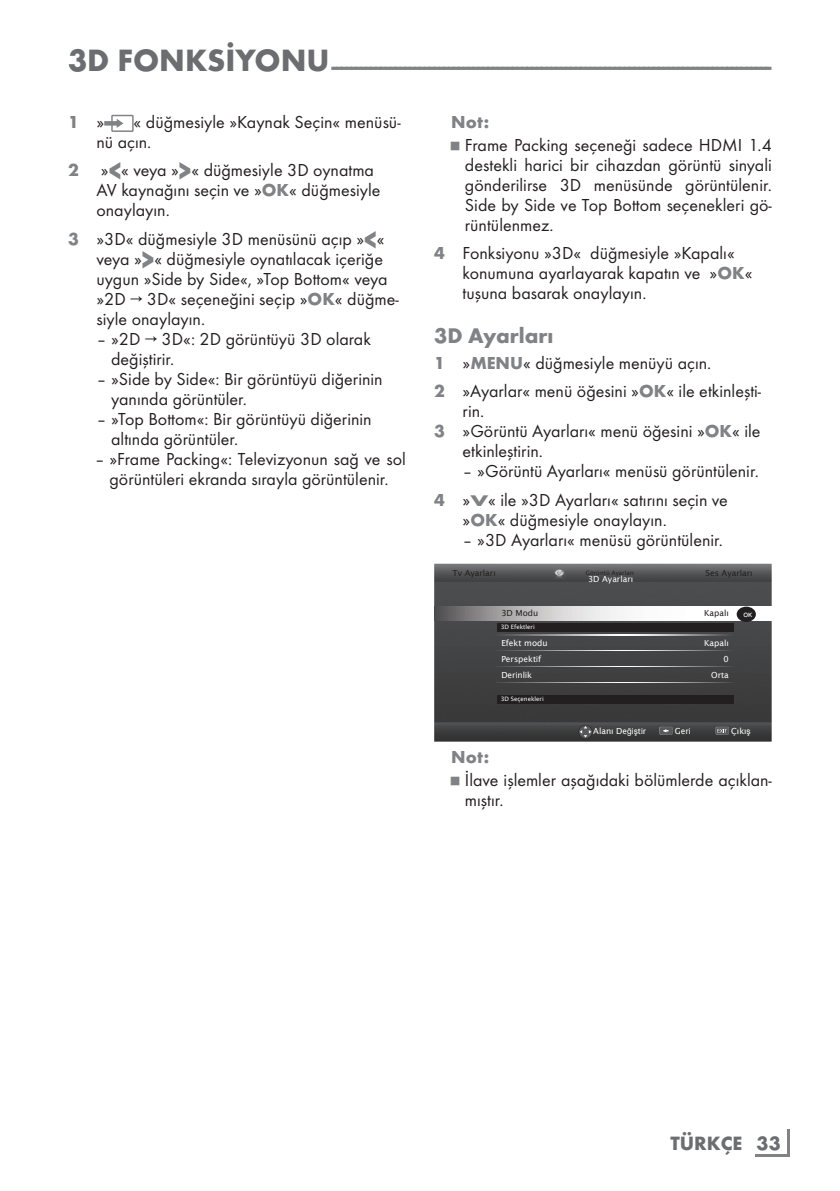
<style>
.page{position:relative;width:840px;height:1191px;background:#fff}
.page>*{position:absolute;margin:0;border:0;box-sizing:border-box;transform-origin:0 0}
.t1{font:700 24px "Futura TOT";color:#808285}
.t2{font:700 22px "Futura TOT";color:#808285}
.t3{font:700 20px "Futura TOT";color:#6c6d70}
.t4{font:18px/20px "Futura TOT Boo";color:#231f20}
.t5{font:700 18px "Futura TOT";letter-spacing:.005em;color:#808285}
.t6{font:8.4px "Lucida Sans";color:#fff}
.t7{font:8.4px "Lucida Sans";color:#231f20}
.t8{font:500 8.4px "Win Soft Pro";color:#fff}
.t9{font:8px "Grund Son Se";color:#808285}
.t10{font:6px "Lucida Grande";color:#fff}
.t11{font:6px "Lucida Sans";color:#231f20}
.s1{font-size:32px;color:#6c6d70}
.s2{font-family:"Futura TOT";font-weight:700;color:#808285}
.s3{font-family:"Futura TOT";font-weight:700;font-size:27.2px;color:#808285}
.s4{font-family:"Futura TOT Boo";font-weight:400;color:#231f20}
.s5{font-family:"Futura TOT";font-weight:700;font-size:16px;color:#808285}
.s6{font-family:"Arial"}
</style>
<div class="page">
<hr style="left:787px;top:1129px;width:2px;height:27px;background:#808285">
<hr style="left:755px;top:1154px;width:33px;height:2px;background:#808285">
<svg style="left:104px;top:115px;width:29px;height:17px"></svg>
<img style="left:434px;top:564px;width:337px;height:177px">
<svg style="left:659px;top:727px;width:13px;height:8px"></svg>
<svg style="left:715px;top:727px;width:13px;height:8px"></svg>
<svg style="left:434px;top:606px;width:337px;height:14px"></svg>
<svg style="left:496px;top:650px;width:118px;height:1px"></svg>
<svg style="left:614px;top:650px;width:119px;height:1px"></svg>
<svg style="left:496px;top:666px;width:118px;height:1px"></svg>
<svg style="left:614px;top:666px;width:119px;height:1px"></svg>
<svg style="left:496px;top:634px;width:118px;height:1px"></svg>
<svg style="left:614px;top:634px;width:119px;height:1px"></svg>
<svg style="left:496px;top:682px;width:118px;height:1px"></svg>
<svg style="left:614px;top:682px;width:119px;height:1px"></svg>
<div style="left:736px;top:606px;width:19px;height:16px;background:#231f20;border-radius:50%"></div>
<svg style="left:578px;top:725px;width:13px;height:13px"></svg>
<div style="left:496px;top:623px;width:237px;height:8px;background:#231f20"></div>
<div style="left:496px;top:695px;width:237px;height:8px;background:#231f20"></div>
<svg style="left:553px;top:567px;width:12px;height:12px"></svg>
<h1 class="t1" style="left:68px;top:51px;width:704px"><span class="s1">3D-FONKSİYONU</span>-------------------------------------------------------------------------------------------</h1>
<p class="t4" style="left:96px;top:112px;width:305px;text-indent:37px">« düğmesiyle »Kaynak Seçin« menüsü&shy;nü açın.</p>
<p class="t4" style="left:96px;top:160px;width:285px;text-indent:-28px"><span class="s2">2</span> »<span class="s3">&lt;</span>« veya »<span class="s3">&gt;</span>« düğmesiyle 3D oynatma<br>AV kaynağını seçin ve »<span class="s2">OK</span>« düğmesiyle onaylayın.</p>
<p class="t4" style="left:96px;top:229px;width:303px;text-indent:-28px"><span class="s2">3</span> »3D« düğmesiyle 3D menüsünü açıp »<span class="s3">&lt;</span>« veya »<span class="s3">&gt;</span>« düğmesiyle oynatılacak içeriğe uygun »Side by Side«, »Top Bottom« veya »2D → 3D« seçeneğini seçip »<span class="s2">OK</span>« düğme&shy;siyle onaylayın.</p>
<p class="t4" style="left:111px;top:329px;width:261px;text-indent:-15px">– »2D → 3D«: 2D görüntüyü 3D olarak değiştirir.</p>
<p class="t4" style="left:111px;top:368px;width:273px;text-indent:-15px">– »Side by Side«: Bir görüntüyü diğerinin yanında görüntüler.</p>
<p class="t4" style="left:111px;top:408px;width:262px;text-indent:-15px">– »Top Bottom«: Bir görüntüyü diğerinin altında görüntüler.</p>
<p class="t4" style="left:95px;top:448px;width:312px;text-align:center">– »Frame Packing«: Televizyonun sağ ve sol görüntüleri ekranda sırayla görüntülenir.</p>
<p class="t5" style="left:68px;top:110px;width:38px">1 <span class="s4">»</span></p>
<p class="t5" style="left:451px;top:110px;width:40px">NOT:</p>
<p class="t9" style="left:449px;top:141px;width:13px">7</p>
<p class="t4" style="left:464px;top:134px;width:308px;text-align:justify">Frame Packing seçeneği sadece HDMI 1.4 destekli harici bir cihazdan görüntü sinyali gönderilirse 3D menüsünde görüntülenir.<br>Side by Side ve Top Bottom seçenekleri gö&shy;rüntülenmez.</p>
<p class="t4" style="left:462px;top:243px;width:291px;text-indent:-28px"><span class="s2">4</span> Fonksiyonu »3D« düğmesiyle »Kapalı« konumuna ayarlayarak kapatın ve »<span class="s2">OK</span>« tuşuna basarak onaylayın.</p>
<p class="t2" style="left:434px;top:322px;width:121px">3D-AYARLARI</p>
<p class="t4" style="left:434px;top:348px;width:328px;line-height:28.6px"><span class="s2">1</span> »<span class="s2">MENU</span>« düğmesiyle menüyü açın.<br><span class="s2">2</span> »Ayarlar« menü öğesini »<span class="s2">OK</span>« ile etkinleşti-</p>
<p class="t4" style="left:462px;top:401px;width:23px">rin.</p>
<p class="t4" style="left:434px;top:421px;width:328px"><span class="s2">3</span> »Görüntü Ayarları« menü öğesini »<span class="s2">OK</span>« ile</p>
<p class="t4" style="left:462px;top:441px;width:82px">etkinleştirin.</p>
<p class="t4" style="left:434px;top:457px;width:326px;line-height:28.6px;text-indent:28px">– »Görüntü Ayarları« menüsü görüntülenir.<br><span class="s2">4</span> »<span class="s5">V</span>« ile »3D Ayarları« satırını seçin ve</p>
<p class="t4" style="left:462px;top:509px;width:206px">»<span class="s2">OK</span>« düğmesiyle onaylayın.</p>
<p class="t4" style="left:462px;top:529px;width:262px">– »3D Ayarları« menüsü görüntülenir.</p>
<p class="t6" style="left:587px;top:574px;width:47px">3D Ayarları</p>
<p class="t7" style="left:452px;top:568px;width:45px">Tv Ayarları</p>
<p class="t11" style="left:585px;top:569px;width:50px">Görüntü Ayarları</p>
<p class="t7" style="left:705px;top:568px;width:49px">Ses Ayarları</p>
<p class="t7" style="left:501px;top:608px;width:38px">3D Modu</p>
<p class="t7" style="left:703px;top:608px;width:26px">Kapalı</p>
<p class="t6" style="left:501px;top:638px;width:48px">Efekt modu</p>
<p class="t6" style="left:703px;top:638px;width:26px">Kapalı</p>
<p class="t6" style="left:501px;top:654px;width:41px">Perspekt<span class="s6">i</span>f</p>
<p class="t6" style="left:723px;top:654px;width:7px">0</p>
<p class="t6" style="left:501px;top:670px;width:32px">Der<span class="s6">i</span>nl<span class="s6">i</span>k</p>
<p class="t6" style="left:710px;top:670px;width:19px">Orta</p>
<p class="t10" style="left:500px;top:623px;width:35px">3D Efektleri</p>
<p class="t10" style="left:500px;top:695px;width:45px">3D Seçenekleri</p>
<p class="t8" style="left:743px;top:608px;width:11px">OK</p>
<p class="t6" style="left:593px;top:726px;width:54px">Alanı De<span class="s6">ğiş</span>t<span class="s6">i</span>r</p>
<p class="t6" style="left:674px;top:726px;width:17px">Ger<span class="s6">i</span></p>
<p class="t6" style="left:730px;top:726px;width:21px">Çıkı<span class="s6">ş</span></p>
<p class="t5" style="left:451px;top:745px;width:40px">NOT:</p>
<p class="t9" style="left:449px;top:776px;width:13px">7</p>
<p class="t4" style="left:464px;top:769px;width:308px">İlave işlemler aşağıdaki bölümlerde açıklan&shy;mıştır.</p>
<p class="t3" style="left:670px;top:1131px;width:112px">TÜRKÇE 33</p>
</div>
